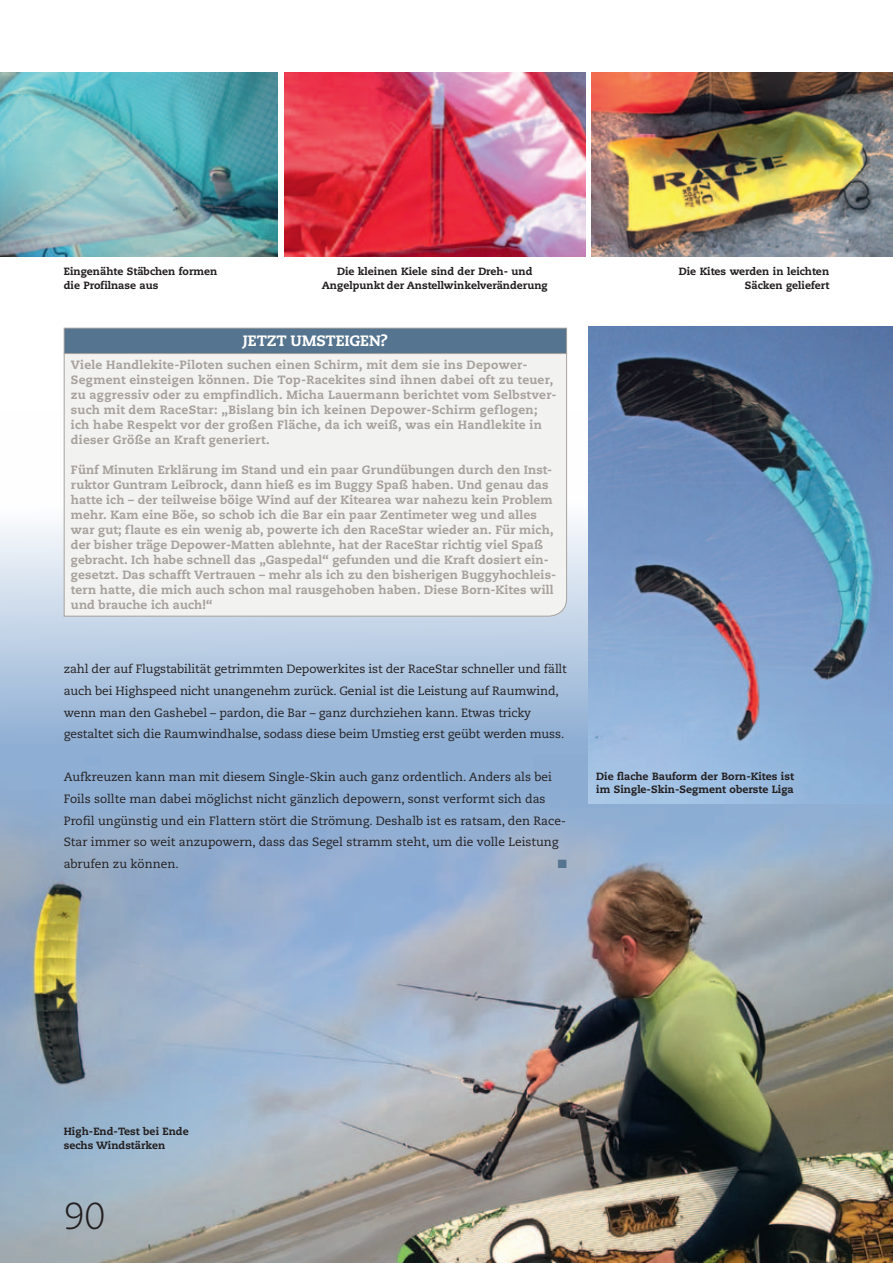
<style>
.page{position:relative;width:893px;height:1263px;background:#fff}
.page>*{position:absolute;margin:0;border:0;box-sizing:border-box;transform-origin:0 0}
.t1{font:300 37.5px "Caecilia LT Std";color:#231f20}
.t2{font:800 15px "Caecilia LT Std";letter-spacing:-.005em;color:#fff}
.Kastentext{font:800 12px/15px "Caecilia LT Std";letter-spacing:.01em;color:#a7a29d}
.Copy{font:12px/21.6px "Caecilia LT Std";letter-spacing:-.01em;color:#231f20}
.Copy-2{font:12px "Zapf Dingbats Std";color:#55748f}
.BU{font:800 10.5px/13.5px "Caecilia LT Std";color:#231f20}
</style>
<div class="page">
<img style="left:0;top:410px;width:893px;height:853px">
<img style="left:284px;top:72px;width:301px;height:185px">
<img style="left:0;top:72px;width:278px;height:185px">
<img style="left:592px;top:72px;width:301px;height:185px">
<img style="left:588px;top:327px;width:305px;height:476px">
<div style="left:63px;top:353px;width:504px;height:264px;background:#f2f2f0"></div>
<div style="left:64px;top:328px;width:503px;height:26px;background:#55748f"></div>
<div style="left:64px;top:328px;width:503px;height:26px;border:1px solid #a7a29d"></div>
<p class="BU" style="left:64px;top:265px;width:155px">Eingenähte Stäbchen formen die Profilnase aus</p>
<p class="BU" style="left:322px;top:265px;width:228px;text-align:center">Die kleinen Kiele sind der Dreh- und<br>Angelpunkt der Anstellwinkelveränderung</p>
<p class="BU" style="left:679px;top:265px;width:152px;text-align:right">Die Kites werden in leichten<br>Säcken geliefert</p>
<p class="t2" style="left:243px;top:332px;width:146px">JETZT UMSTEIGEN?</p>
<p class="Kastentext" style="left:71px;top:358px;width:487px">Viele Handlekite-Piloten suchen einen Schirm, mit dem sie ins Depower-Segment einsteigen können. Die Top-Racekites sind ihnen dabei oft zu teuer, zu aggressiv oder zu empfindlich. Micha Lauermann berichtet vom Selbstver&shy;such mit dem RaceStar: „Bislang bin ich keinen Depower-Schirm geflogen; ich habe Respekt vor der großen Fläche, da ich weiß, was ein Handlekite in dieser Größe an Kraft generiert.</p>
<p class="Kastentext" style="left:71px;top:463px;width:487px">Fünf Minuten Erklärung im Stand und ein paar Grundübungen durch den Inst&shy;ruktor Guntram Leibrock, dann hieß es im Buggy Spaß haben. Und genau das hatte ich – der teilweise böige Wind auf der Kitearea war nahezu kein Problem mehr. Kam eine Böe, so schob ich die Bar ein paar Zentimeter weg und alles war gut; flaute es ein wenig ab, powerte ich den RaceStar wieder an. Für mich, der bisher träge Depower-Matten ablehnte, hat der RaceStar richtig viel Spaß gebracht. Ich habe schnell das „Gaspedal“ gefunden und die Kraft dosiert ein&shy;gesetzt. Das schafft Vertrauen – mehr als ich zu den bisherigen Buggyhochleis&shy;tern hatte, die mich auch schon mal rausgehoben haben. Diese Born-Kites will und brauche ich auch!“</p>
<p class="Copy" style="left:64px;top:659px;width:505px">zahl der auf Flugstabilität getrimmten Depowerkites ist der RaceStar schneller und fällt auch bei Highspeed nicht unangenehm zurück. Genial ist die Leistung auf Raumwind, wenn man den Gashebel – pardon, die Bar – ganz durchziehen kann. Etwas tricky gestaltet sich die Raumwindhalse, sodass diese beim Umstieg erst geübt werden muss.</p>
<p class="Copy" style="left:64px;top:767px;width:504px">Aufkreuzen kann man mit diesem Single-Skin auch ganz ordentlich. Anders als bei Foils sollte man dabei möglichst nicht gänzlich depowern, sonst verformt sich das Profil ungünstig und ein Flattern stört die Strömung. Deshalb ist es ratsam, den Race-Star immer so weit anzupowern, dass das Segel stramm steht, um die volle Leistung abrufen zu können.</p>
<p class="Copy-2" style="left:558px;top:858px;width:11px">■</p>
<p class="BU" style="left:596px;top:769px;width:199px">Die flache Bauform der Born-Kites ist im Single-Skin-Segment oberste Liga</p>
<p class="BU" style="left:64px;top:1125px;width:127px">High-End-Test bei Ende sechs Windstärken</p>
<p class="t1" style="left:64px;top:1195px;width:43px">90</p>
</div>
